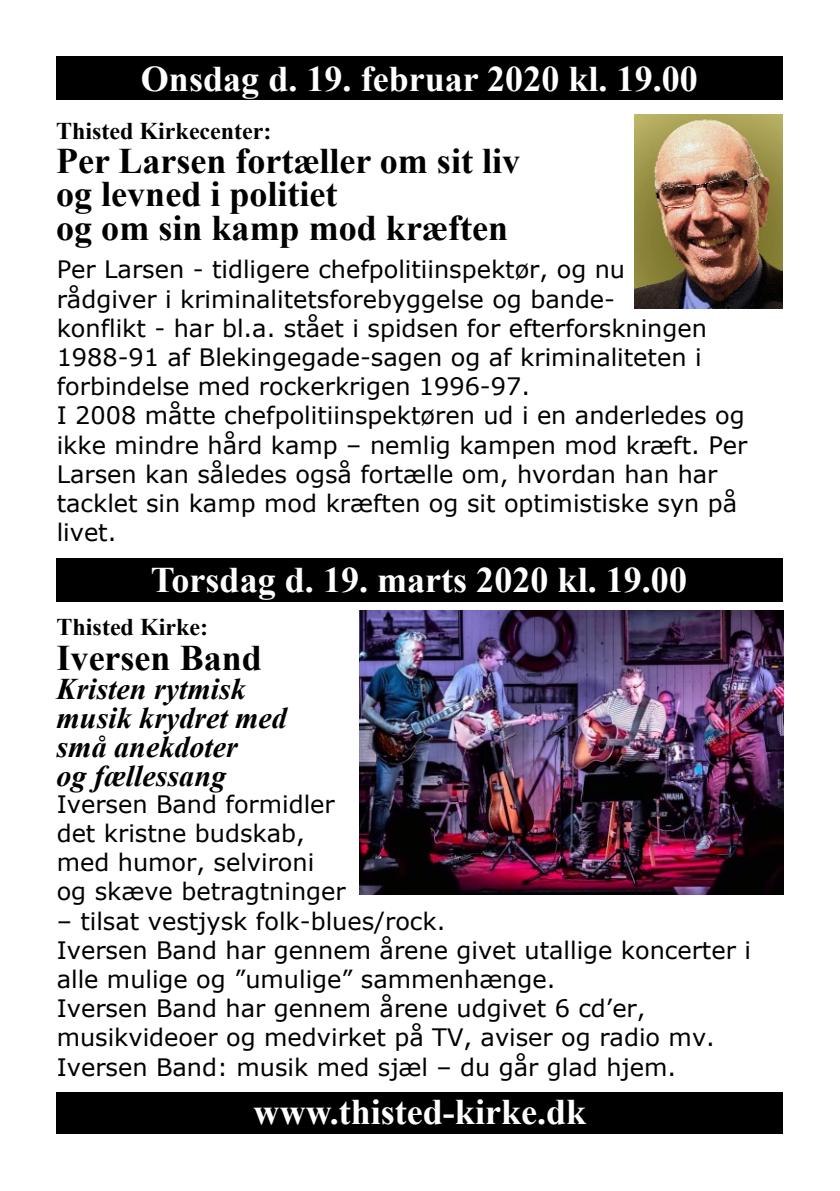
<style>
.page{position:relative;width:840px;height:1191px;background:#fff}
.page>*{position:absolute;margin:0;border:0;box-sizing:border-box;transform-origin:0 0}
.t1{font:700 36px "Times New Roman";color:#fff}
.t2{font:700 36px/33px "Times New Roman";color:#000}
.t3{font:italic 700 30px/29px "Times New Roman";color:#000}
.t4{font:24px/29.2px "Verdana";color:#000}
.t5{font:700 24px "Times New Roman";color:#000}
</style>
<div class="page">
<div style="left:57px;top:57px;width:725px;height:43px;background:#000"></div>
<div style="left:56px;top:558px;width:726px;height:44px;background:#000"></div>
<div style="left:57px;top:1092px;width:725px;height:42px;background:#000"></div>
<img style="left:634px;top:115px;width:147px;height:194px">
<img style="left:359px;top:611px;width:423px;height:283px">
<h1 class="t1" style="left:141px;top:67px;width:558px">Onsdag d. 19. februar 2020 kl. 19.00</h1>
<p class="t5" style="left:56px;top:122px;width:217px">Thisted Kirkecenter:</p>
<h1 class="t2" style="left:56px;top:148px;width:465px">Per Larsen fortæller om sit liv og levned i politiet<br>og om sin kamp mod kræften</h1>
<p class="t4" style="left:57px;top:257px;width:691px">Per Larsen - tidligere chefpolitiinspektør, og nu<br>rådgiver i kriminalitetsforebyggelse og bande-<br>konflikt - har bl.a. stået i spidsen for efterforskningen 1988-91 af Blekingegade-sagen og af kriminaliteten i forbindelse med rockerkrigen 1996-97.<br>I 2008 måtte chefpolitiinspektøren ud i en anderledes og ikke mindre hård kamp – nemlig kampen mod kræft. Per Larsen kan således også fortælle om, hvordan han har tacklet sin kamp mod kræften og sit optimistiske syn på livet.</p>
<h1 class="t1" style="left:151px;top:567px;width:537px">Torsdag d. 19. marts 2020 kl. 19.00</h1>
<p class="t5" style="left:57px;top:618px;width:153px">Thisted Kirke:</p>
<h1 class="t2" style="left:57px;top:645px;width:207px">Iversen Band</h1>
<p class="t3" style="left:57px;top:677px;width:232px">Kristen rytmisk musik krydret med små anekdoter<br>og fællessang</p>
<p class="t4" style="left:57px;top:791px;width:290px">Iversen Band formidler det kristne budskab, med humor, selvironi og skæve betragtninger</p>
<p class="t4" style="left:57px;top:908px;width:695px">– tilsat vestjysk folk-blues/rock.<br>Iversen Band har gennem årene givet utallige koncerter i alle mulige og ”umulige” sammenhænge.<br>Iversen Band har gennem årene udgivet 6 cd’er, musikvideoer og medvirket på TV, aviser og radio mv.<br>Iversen Band: musik med sjæl – du går glad hjem.</p>
<h1 class="t1" style="left:253px;top:1099px;width:334px">www.thisted-kirke.dk</h1>
</div>
